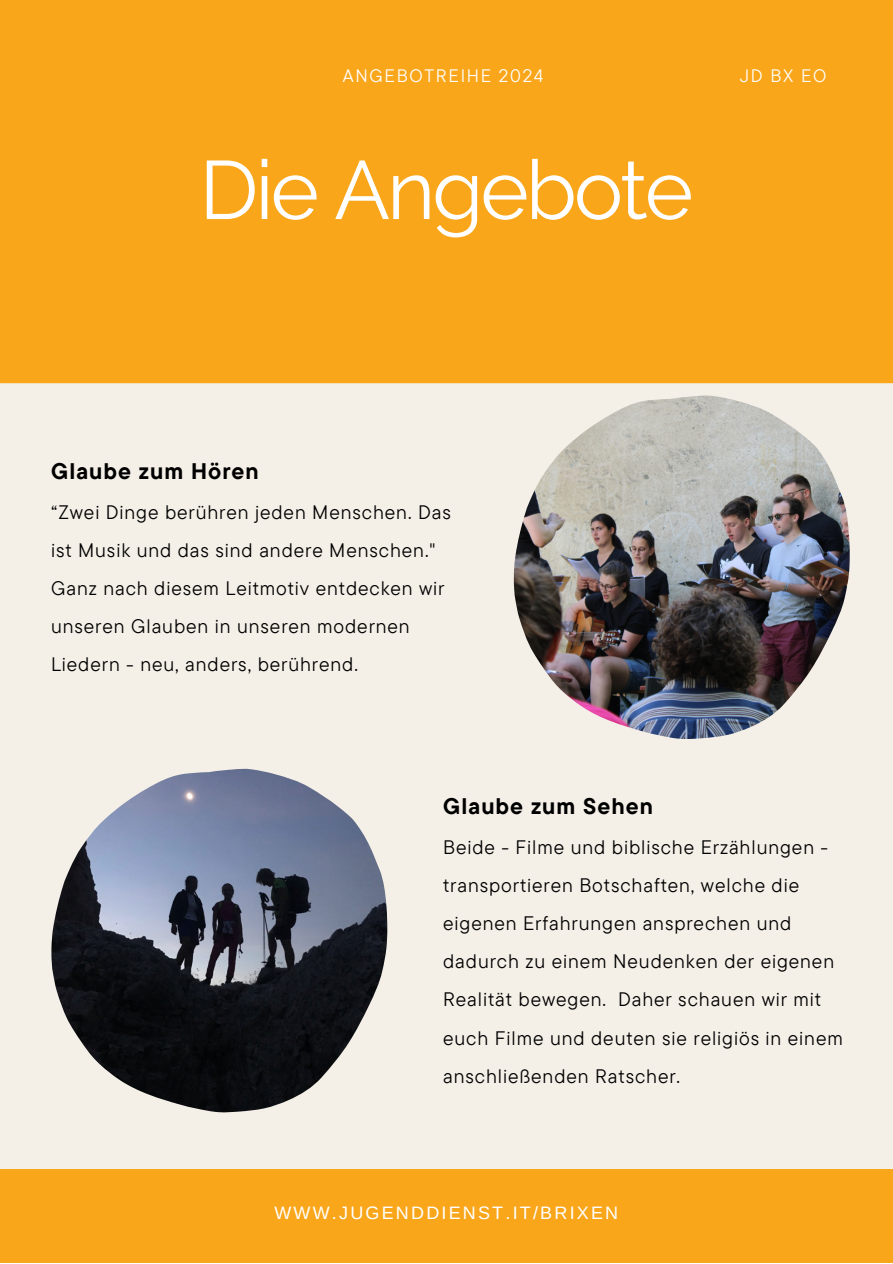
<style>
.page{position:relative;width:893px;height:1264px;background:#fff}
.page>*{position:absolute;margin:0;border:0;box-sizing:border-box;transform-origin:0 0}
.t1{font:82.5px "Raleway";letter-spacing:-.035em;color:#fff}
.t2{font:700 22.5px "TT Commons Pro";letter-spacing:.045em;color:#000}
.t3{font:19.5px/38.2px "TT Commons Pro";letter-spacing:.045em;color:#000}
.t4{font:18px "Arimo";letter-spacing:.125em;color:#fff}
.t5{font:18px "TT Commons Pro";letter-spacing:.095em;color:#fff}
</style>
<div class="page">
<div style="left:0;top:0;width:892px;height:1262px;background:#f4efe7"></div>
<div style="left:0;top:0;width:892px;height:383px;background:#f9a61a"></div>
<div style="left:0;top:1168px;width:892px;height:94px;background:#f9a61a"></div>
<img style="left:514px;top:395px;width:335px;height:343px">
<img style="left:51px;top:768px;width:336px;height:344px">
<p class="t5" style="left:343px;top:63px;width:202px">ANGEBOTREIHE 2024</p>
<p class="t5" style="left:739px;top:63px;width:88px">JD BX EO</p>
<p class="t1" style="left:199px;top:141px;width:495px">Die Angebote</p>
<p class="t2" style="left:51px;top:456px;width:209px">Glaube zum Hören</p>
<p class="t3" style="left:51px;top:492px;width:401px">“Zwei Dinge berühren jeden Menschen. Das ist Musik und das sind andere Menschen."</p>
<p class="t3" style="left:51px;top:568px;width:395px">Ganz nach diesem Leitmotiv entdecken wir unseren Glauben in unseren modernen<br>Liedern - neu, anders, berührend.</p>
<p class="t2" style="left:443px;top:791px;width:211px">Glaube zum Sehen</p>
<p class="t3" style="left:443px;top:827px;width:401px">Beide - Filme und biblische Erzählungen - transportieren Botschaften, welche die eigenen Erfahrungen ansprechen und dadurch zu einem Neudenken der eigenen Realität bewegen. Daher schauen wir mit euch Filme und deuten sie religiös in einem anschließenden Ratscher.</p>
<p class="t4" style="left:274px;top:1203px;width:345px">WWW.JUGENDDIENST.IT/BRIXEN</p>
</div>
